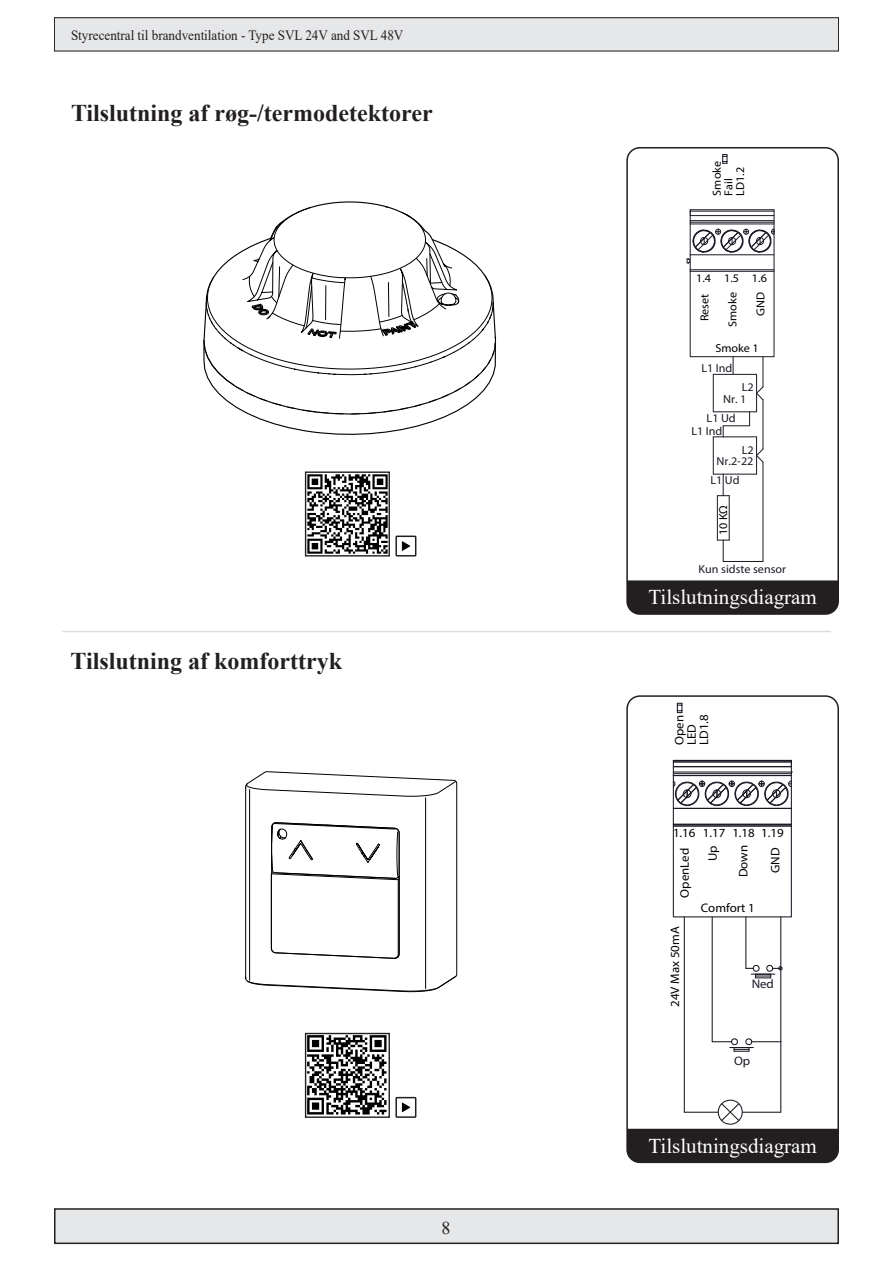
<style>
.page{position:relative;width:893px;height:1263px;background:#fff}
.page>*{position:absolute;margin:0;border:0;box-sizing:border-box;transform-origin:0 0}
.Pa2{font:700 24px "Times New Roman";color:#231f20}
.heading_2{font:21px "Times New Roman";color:#fff}
.t1{font:18px "Times New Roman";color:#231f20}
.t2{font:14.25px "Times New Roman";color:#231f20;scale:.92 1}
.t3{font:12.45px/12.5px "Arial";color:#000;scale:1.04 1}
.t4{font:12.45px "Arial";color:#191924;scale:1.04 1}
.t5{font:11.7px/12.9px "Arial";color:#191924;scale:1.04 1}
.t6{font:11.7px/11.7px "Arial";color:#000;scale:1.04 1}
</style>
<div class="page">
<div style="left:55px;top:1209px;width:783px;height:34px;background:#e6e7e9"></div>
<div style="left:54px;top:1208px;width:785px;height:36px;border:2px solid #231f20"></div>
<div style="left:54px;top:18px;width:784px;height:33px;background:#e6e7e9"></div>
<div style="left:54px;top:17px;width:785px;height:35px;border:1px solid #231f20"></div>
<hr style="left:63px;top:631px;width:767px;height:1px;background:#dfdcdd">
<div style="left:626px;top:147px;width:213px;height:468px;border:2px solid #231f20;border-radius:13px"></div>
<div style="left:627px;top:580px;width:211px;height:34px;background:#231f20"></div>
<div style="left:626px;top:695px;width:213px;height:468px;border:2px solid #231f20;border-radius:13px"></div>
<img style="left:307px;top:1035px;width:80px;height:80px">
<div style="left:305px;top:1033px;width:85px;height:85px;border:1px solid #231f20"></div>
<img style="left:307px;top:474px;width:81px;height:80px">
<div style="left:305px;top:471px;width:85px;height:85px;border:1px solid #231f20"></div>
<svg style="left:245px;top:771px;width:213px;height:221px"></svg>
<svg style="left:245px;top:781px;width:211px;height:15px"></svg>
<svg style="left:203px;top:201px;width:294px;height:234px"></svg>
<hr style="left:723px;top:561px;width:40px;height:1px;background:#191924">
<hr style="left:729px;top:496px;width:1px;height:44px;background:#191924">
<hr style="left:717px;top:496px;width:1px;height:44px;background:#191924">
<svg style="left:717px;top:540px;width:12px;height:21px"></svg>
<svg style="left:717px;top:475px;width:12px;height:21px"></svg>
<hr style="left:762px;top:462px;width:1px;height:99px;background:#191924">
<svg style="left:757px;top:448px;width:7px;height:15px"></svg>
<hr style="left:756px;top:437px;width:1px;height:37px;background:#191924">
<hr style="left:713px;top:474px;width:44px;height:1px;background:#191924">
<hr style="left:713px;top:437px;width:1px;height:37px;background:#191924">
<hr style="left:713px;top:436px;width:44px;height:1px;background:#191924">
<svg style="left:723px;top:412px;width:27px;height:25px"></svg>
<hr style="left:762px;top:400px;width:1px;height:49px;background:#191924">
<hr style="left:762px;top:357px;width:1px;height:30px;background:#191924">
<svg style="left:757px;top:386px;width:7px;height:15px"></svg>
<hr style="left:756px;top:374px;width:1px;height:38px;background:#191924">
<hr style="left:713px;top:411px;width:44px;height:1px;background:#191924">
<hr style="left:713px;top:374px;width:1px;height:38px;background:#191924">
<hr style="left:713px;top:374px;width:44px;height:1px;background:#191924">
<svg style="left:687px;top:209px;width:88px;height:165px"></svg>
<svg style="left:722px;top:154px;width:5px;height:10px"></svg>
<svg style="left:627px;top:1099px;width:211px;height:63px"></svg>
<hr style="left:684px;top:1112px;width:34px;height:1px;background:#191924">
<hr style="left:684px;top:917px;width:1px;height:195px;background:#191924">
<hr style="left:742px;top:1112px;width:39px;height:1px;background:#191924">
<hr style="left:780px;top:1042px;width:1px;height:70px;background:#191924">
<svg style="left:712px;top:1038px;width:69px;height:14px"></svg>
<svg style="left:746px;top:964px;width:37px;height:14px"></svg>
<hr style="left:745px;top:917px;width:1px;height:51px;background:#191924">
<hr style="left:712px;top:917px;width:1px;height:125px;background:#191924">
<hr style="left:780px;top:917px;width:1px;height:125px;background:#191924">
<svg style="left:672px;top:759px;width:120px;height:159px"></svg>
<svg style="left:677px;top:703px;width:5px;height:10px"></svg>
<div style="left:395px;top:535px;width:21px;height:21px;border:2px solid #231f20"></div>
<svg style="left:402px;top:541px;width:8px;height:10px"></svg>
<div style="left:395px;top:1097px;width:21px;height:21px;border:2px solid #231f20"></div>
<svg style="left:402px;top:1102px;width:8px;height:10px"></svg>
<p class="t2" style="left:71px;top:25px;width:363px">Styrecentral til brandventilation - Type SVL 24V and SVL 48V</p>
<p class="Pa2" style="left:71px;top:95px;width:363px">Tilslutning af røg-/termodetektorer</p>
<p class="Pa2" style="left:71px;top:643px;width:273px">Tilslutning af komforttryk</p>
<h3 class="t1" style="left:441px;top:1215px;width:10px">8</h3>
<p class="t6" style="left:711px;top:196px;width:35px;rotate:-90deg">Smoke<br>Fail<br>LD1.2</p>
<p class="t6" style="left:696px;top:272px;width:69px">1.4 1.5 1.6</p>
<p class="t6" style="left:698px;top:321px;width:28px;rotate:-90deg">Reset</p>
<p class="t6" style="left:726px;top:327px;width:35px;rotate:-90deg">Smoke</p>
<p class="t6" style="left:755px;top:316px;width:24px;rotate:-90deg">GND</p>
<p class="t6" style="left:715px;top:342px;width:43px">Smoke 1</p>
<p class="t5" style="left:701px;top:361px;width:31px">L1 Ind</p>
<p class="t5" style="left:742px;top:381px;width:13px">L2</p>
<p class="t5" style="left:723px;top:392px;width:24px">Nr. 1</p>
<p class="t5" style="left:691px;top:412px;width:44px;text-indent:15px">L1 Ud<br>L1 Ind</p>
<p class="t5" style="left:710px;top:473px;width:30px">L1 Ud</p>
<p class="t5" style="left:742px;top:443px;width:13px">L2</p>
<p class="t5" style="left:717px;top:455px;width:37px">Nr.2-22</p>
<p class="t6" style="left:717px;top:535px;width:30px;rotate:-90deg">10 KΩ</p>
<p class="t5" style="left:699px;top:562px;width:86px">Kun sidste sensor</p>
<p class="heading_2" style="left:648px;top:582px;width:170px">Tilslutningsdiagram</p>
<p class="t3" style="left:673px;top:745px;width:31px;rotate:-90deg">Open<br>LED<br>LD1.8</p>
<p class="t3" style="left:673px;top:826px;width:80px">1.16 1.17 1.18</p>
<p class="t3" style="left:761px;top:826px;width:23px">1.19</p>
<p class="t3" style="left:737px;top:877px;width:33px;rotate:-90deg">Down</p>
<p class="t3" style="left:678px;top:898px;width:49px;rotate:-90deg">OpenLed</p>
<p class="t3" style="left:706px;top:861px;width:17px;rotate:-90deg">Up</p>
<p class="t3" style="left:701px;top:901px;width:53px">Comfort 1</p>
<p class="t3" style="left:769px;top:873px;width:26px;rotate:-90deg">GND</p>
<p class="t3" style="left:669px;top:1007px;width:79px;rotate:-90deg">24V Max 50mA</p>
<p class="t4" style="left:752px;top:976px;width:23px">Ned</p>
<p class="t4" style="left:734px;top:1053px;width:17px">Op</p>
<p class="heading_2" style="left:648px;top:1131px;width:170px">Tilslutningsdiagram</p>
</div>
